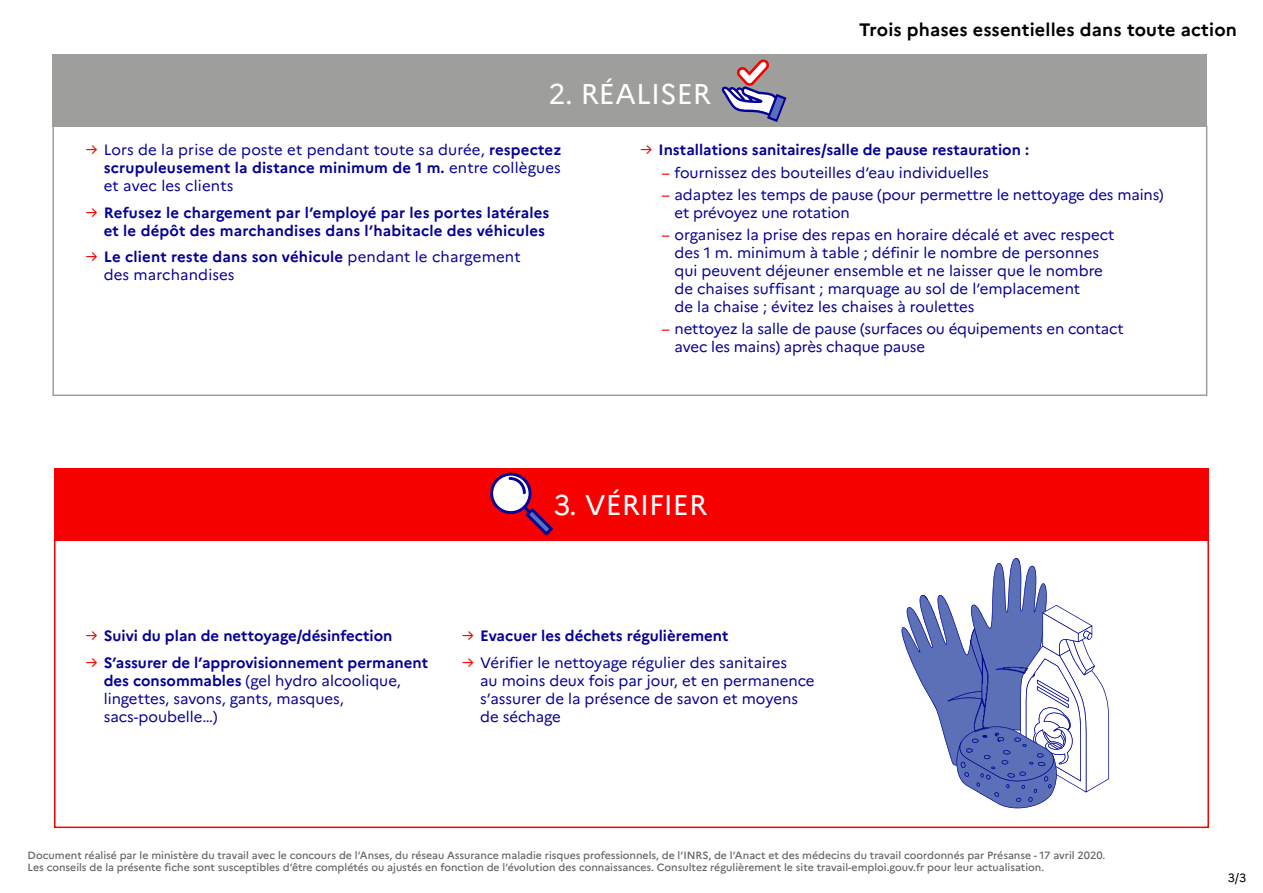
<style>
.page{position:relative;width:1263px;height:893px;background:#fff}
.page>*{position:absolute;margin:0;border:0;box-sizing:border-box;transform-origin:0 0}
.titre_1{font:28.5px "Marianne";color:#fff}
.t1{font:700 18px "Marianne";letter-spacing:.01em;color:#000}
.texte_sous_liste{font:15px/18px "Marianne";letter-spacing:-.005em;color:#050096}
.texte_liste{font:15px/18px "Marianne";color:#050096}
.texte_liste-2{font:700 15px/18px "Marianne";color:#050096;text-align:right}
.t2{font:12px "Marianne";color:#000}
.légendes{font:500 10.5px "Marianne";color:#656563}
.s1{color:#f70000}
.s2{font-weight:700}
.s3{font-weight:400;color:#f70000}
</style>
<div class="page">
<div style="left:52px;top:54px;width:1155px;height:72px;background:#9e9e9c"></div>
<div style="left:52px;top:125px;width:1155px;height:271px;border:2px solid #9e9e9c"></div>
<div style="left:54px;top:468px;width:1155px;height:72px;background:#f70000"></div>
<div style="left:54px;top:539px;width:1155px;height:289px;border:2px solid #f70000"></div>
<svg style="left:490px;top:473px;width:63px;height:63px"></svg>
<svg style="left:721px;top:59px;width:65px;height:63px"></svg>
<svg style="left:901px;top:558px;width:208px;height:251px"></svg>
<p class="titre_1" style="left:548px;top:76px;width:164px">2. RÉALISER</p>
<p class="t1" style="left:859px;top:18px;width:379px">Trois phases essentielles dans toute action</p>
<p class="texte_liste" style="left:104px;top:141px;width:459px;text-align:justify;text-indent:-18px"><span class="s1">→</span> Lors de la prise de poste et pendant toute sa durée, <span class="s2">respectez scrupuleusement la distance minimum de 1 m.</span> entre collègues et avec les clients</p>
<p class="texte_liste-2" style="left:86px;top:203px;width:465px"><span class="s3">→</span> Refusez le chargement par l’employé par les portes latérales et le dépôt des marchandises dans l’habitacle des véhicules</p>
<p class="texte_liste" style="left:104px;top:248px;width:418px;text-indent:-18px"><span class="s1">→</span> <span class="s2">Le client reste dans son véhicule</span> pendant le chargement des marchandises</p>
<p class="texte_liste-2" style="left:640px;top:141px;width:390px"><span class="s3">→</span> Installations sanitaires/salle de pause restauration :</p>
<p class="texte_sous_liste" style="left:662px;top:163px;width:329px"><span class="s1">–</span> fournissez des bouteilles d’eau individuelles</p>
<p class="texte_sous_liste" style="left:674px;top:185px;width:490px;text-indent:-13px"><span class="s1">–</span> adaptez les temps de pause (pour permettre le nettoyage des mains) et prévoyez une rotation</p>
<p class="texte_sous_liste" style="left:674px;top:226px;width:442px;text-indent:-13px"><span class="s1">–</span> organisez la prise des repas en horaire décalé et avec respect des 1 m. minimum à table ; définir le nombre de personnes qui peuvent déjeuner ensemble et ne laisser que le nombre de chaises suffisant ; marquage au sol de l’emplacement<br>de la chaise ; évitez les chaises à roulettes</p>
<p class="texte_sous_liste" style="left:674px;top:320px;width:451px;text-indent:-13px"><span class="s1">–</span> nettoyez la salle de pause (surfaces ou équipements en contact avec les mains) après chaque pause</p>
<p class="titre_1" style="left:554px;top:487px;width:155px">3. VÉRIFIER</p>
<p class="texte_liste-2" style="left:86px;top:627px;width:308px"><span class="s3">→</span> Suivi du plan de nettoyage/désinfection</p>
<p class="texte_liste" style="left:104px;top:653px;width:326px;text-indent:-18px"><span class="s1">→</span> <span class="s2">S’assurer de l’approvisionnement permanent des consommables</span> (gel hydro alcoolique, lingettes, savons, gants, masques, sacs-poubelle…)</p>
<p class="texte_liste-2" style="left:462px;top:627px;width:268px"><span class="s3">→</span> Evacuer les déchets régulièrement</p>
<p class="texte_liste" style="left:480px;top:653px;width:336px;text-indent:-18px"><span class="s1">→</span> Vérifier le nettoyage régulier des sanitaires<br>au moins deux fois par jour, et en permanence s’assurer de la présence de savon et moyens de séchage</p>
<p class="légendes" style="left:28px;top:848px;width:1079px">Document réalisé par le ministère du travail avec le concours de l’Anses, du réseau Assurance maladie risques professionnels, de l’INRS, de l’Anact et des médecins du travail coordonnés par Présanse - 17 avril 2020.</p>
<p class="légendes" style="left:28px;top:861px;width:1018px">Les conseils de la présente fiche sont susceptibles d’être complétés ou ajustés en fonction de l’évolution des connaissances. Consultez régulièrement le site travail-emploi.gouv.fr pour leur actualisation.</p>
<p class="t2" style="left:1228px;top:870px;width:20px">3/3</p>
</div>
